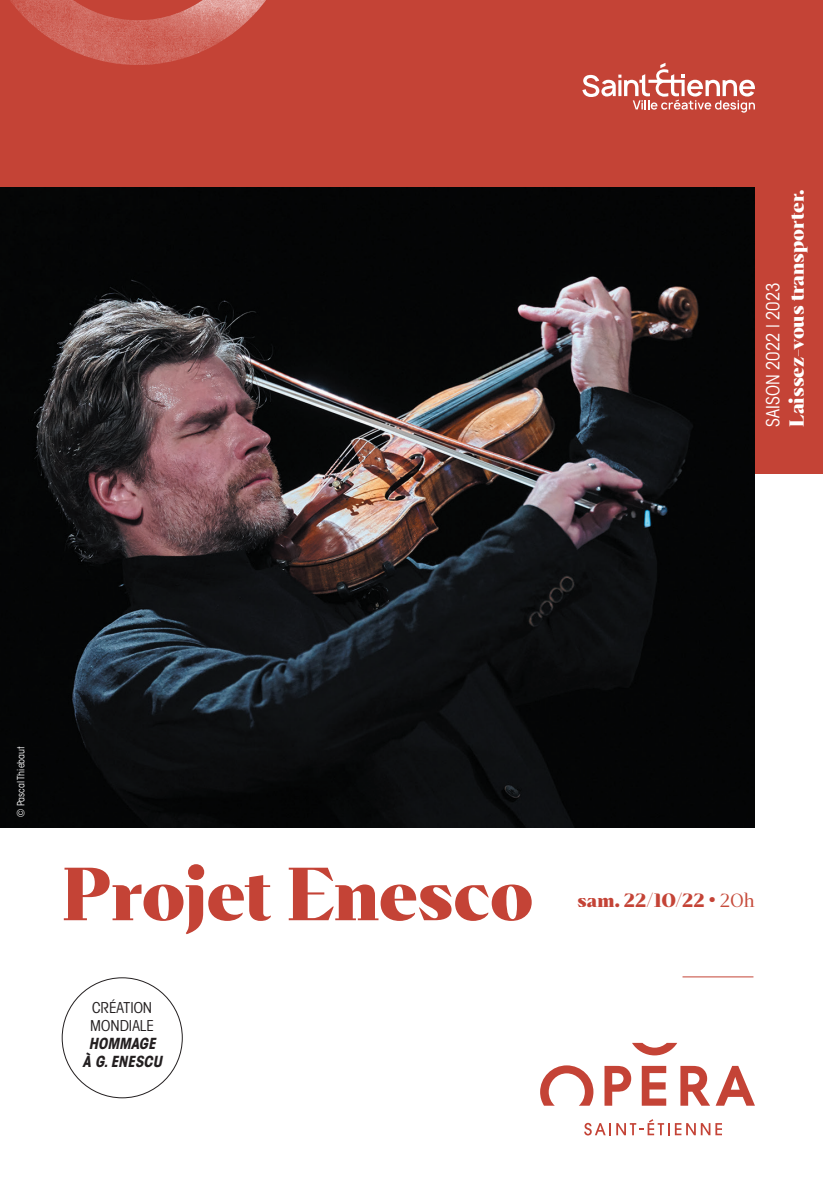
<style>
.page{position:relative;width:823px;height:1191px;background:#fff}
.page>*{position:absolute;margin:0;border:0;box-sizing:border-box;transform-origin:0 0}
.t1{font:900 70px "Abstract";letter-spacing:-.01em;color:#c44336}
.t2{font:900 19px "Abstract";color:#fff}
.t3{font:900 18px "Abstract";letter-spacing:.005em;color:#c44336}
.t4{font:condensed 18px "ITC Avant Garde Std";color:#fff}
.t5{font:condensed 15.2px/18px "Avant Garde";color:#231f20}
.t6{font:italic 700 condensed 15.2px/18px "ITC Avant Garde Std";color:#231f20;text-align:center}
.t7{font:condensed 10px "ITC Avant Garde Std";color:#fff}
.s1{font-weight:300;color:#c64b3b}
</style>
<div class="page">
<div style="left:0;top:0;width:822px;height:473px;background:#c44336"></div>
<img style="left:0;top:187px;width:754px;height:640px">
<svg style="left:582px;top:63px;width:172px;height:50px"></svg>
<img style="left:10px;top:0;width:256px;height:65px">
<hr style="left:682px;top:976px;width:71px;height:1px;background:#c44336">
<svg style="left:680px;top:1065px;width:29px;height:40px"></svg>
<svg style="left:584px;top:1119px;width:137px;height:16px"></svg>
<svg style="left:540px;top:1065px;width:53px;height:40px"></svg>
<svg style="left:604px;top:1065px;width:26px;height:40px"></svg>
<svg style="left:641px;top:1065px;width:24px;height:40px"></svg>
<svg style="left:716px;top:1065px;width:38px;height:40px"></svg>
<svg style="left:632px;top:1042px;width:44px;height:13px"></svg>
<p class="t4" style="left:761px;top:427px;width:146px;rotate:-90deg">SAISON 2022 l 2023</p>
<p class="t2" style="left:784px;top:427px;width:239px;rotate:-90deg">Laissez-vous transporter.</p>
<p class="t7" style="left:15px;top:816px;width:72px;rotate:-90deg">© Pascal Thiebaut</p>
<h1 class="t1" style="left:62px;top:849px;width:473px">Projet Enesco</h1>
<p class="t5" style="left:90px;top:998px;width:65px">CRÉATION<br>MONDIALE</p>
<p class="t6" style="left:82px;top:1034px;width:81px">HOMMAGE<br>À G. ENESCU</p>
<p class="t3" style="left:577px;top:889px;width:179px">sam. 22/10/22 • <span class="s1">20h</span></p>
</div>
